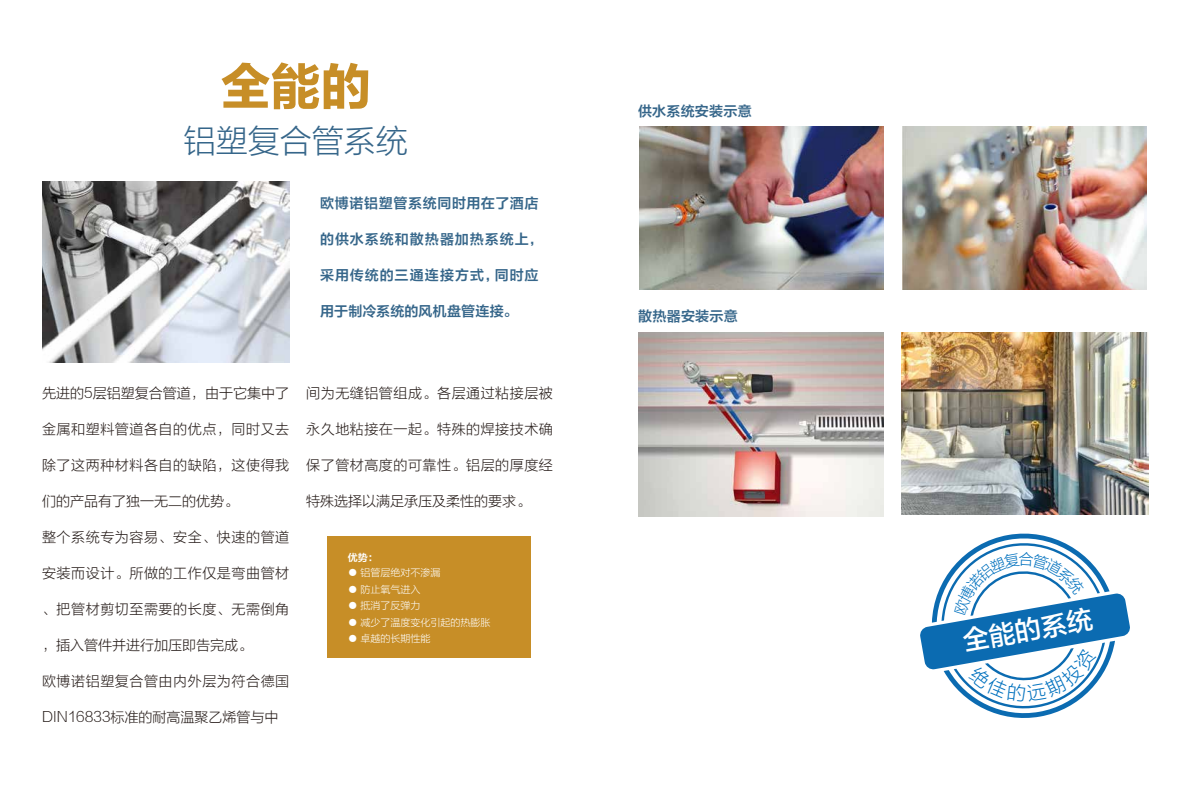
<style>
.page{position:relative;width:1191px;height:808px;background:#fff}
.page>*{position:absolute;margin:0;border:0;box-sizing:border-box;transform-origin:0 0}
.t1{font:50px "FZLTDHK GBK1 0";color:#c78e27}
.t2{font:32px "FZLTXHJW GB1 0";color:#36668a}
.t3{font:26.3px "FZLTZHK GBK1 0";color:#fff}
.t4{font:14px "FZLTXHJW GB1 0";letter-spacing:.04em;color:#221815}
.t5{font:14px "FZLTXHJW GB1 0";color:#221815}
.t6{font:14px "FZLTZCHK GBK1 0";letter-spacing:.07em;color:#36668a}
.t7{font:14px "FZLTZCHK GBK1 0";letter-spacing:.04em;color:#36668a}
.t8{font:14px "FZLTZCHK GBK1 0";letter-spacing:.02em;color:#36668a}
.t9{font:14px "FZLTZCHK GBK1 0";letter-spacing:.01em;color:#36668a}
.t10{font:10px "FZLTXHJW GB1 0";color:#fff}
.t11{font:10px "FZLTZCHK GBK1 0";color:#fff}
</style>
<div class="page">
<img style="left:42px;top:182px;width:247px;height:180px">
<div style="left:327px;top:536px;width:204px;height:122px;background:#c78e27"></div>
<img style="left:901px;top:332px;width:247px;height:182px">
<img style="left:902px;top:127px;width:244px;height:162px">
<img style="left:639px;top:127px;width:244px;height:162px">
<img style="left:638px;top:332px;width:245px;height:184px">
<svg style="left:920px;top:533px;width:210px;height:185px"></svg>
<h1 class="t1" style="left:221px;top:59px;width:151px">全能的</h1>
<h2 class="t2" style="left:184px;top:123px;width:225px">铝塑复合管系统</h2>
<p class="t7" style="left:320px;top:196px;width:220px">欧博诺铝塑管系统同时用在了酒店</p>
<p class="t6" style="left:320px;top:232px;width:224px">的供水系统和散热器加热系统上，</p>
<p class="t6" style="left:320px;top:268px;width:220px">采用传统的三通连接方式，同时应</p>
<p class="t9" style="left:320px;top:304px;width:198px">用于制冷系统的风机盘管连接。</p>
<p class="t5" style="left:42px;top:385px;width:249px">先进的5层铝塑复合管道，由于它集中了</p>
<p class="t4" style="left:42px;top:421px;width:249px">金属和塑料管道各自的优点，同时又去</p>
<p class="t4" style="left:42px;top:457px;width:249px">除了这两种材料各自的缺陷，这使得我</p>
<p class="t5" style="left:42px;top:493px;width:197px">们的产品有了独一无二的优势。</p>
<p class="t4" style="left:42px;top:529px;width:249px">整个系统专为容易、安全、快速的管道</p>
<p class="t4" style="left:42px;top:565px;width:249px">安装而设计。所做的工作仅是弯曲管材</p>
<p class="t4" style="left:42px;top:601px;width:249px">、把管材剪切至需要的长度、无需倒角</p>
<p class="t5" style="left:42px;top:637px;width:211px">，插入管件并进行加压即告完成。</p>
<p class="t4" style="left:42px;top:673px;width:249px">欧博诺铝塑复合管由内外层为符合德国</p>
<p class="t5" style="left:42px;top:709px;width:238px">DIN16833标准的耐高温聚乙烯管与中</p>
<p class="t4" style="left:306px;top:385px;width:248px">间为无缝铝管组成。各层通过粘接层被</p>
<p class="t4" style="left:306px;top:421px;width:248px">永久地粘接在一起。特殊的焊接技术确</p>
<p class="t4" style="left:306px;top:457px;width:248px">保了管材高度的可靠性。铝层的厚度经</p>
<p class="t5" style="left:306px;top:493px;width:225px">特殊选择以满足承压及柔性的要求。</p>
<p class="t11" style="left:348px;top:552px;width:31px">优势：</p>
<p class="t10" style="left:348px;top:567px;width:94px">● 铝管层绝对不渗漏</p>
<p class="t10" style="left:348px;top:583px;width:74px">● 防止氧气进入</p>
<p class="t10" style="left:348px;top:600px;width:74px">● 抵消了反弹力</p>
<p class="t10" style="left:348px;top:617px;width:144px">● 减少了温度变化引起的热膨胀</p>
<p class="t10" style="left:348px;top:633px;width:84px">● 卓越的长期性能</p>
<p class="t8" style="left:638px;top:104px;width:115px">供水系统安装示意</p>
<p class="t8" style="left:638px;top:308px;width:101px">散热器安装示意</p>
<h3 class="t3" style="left:960px;top:627px;width:133px;rotate:-10deg">全能的系统</h3>
</div>
